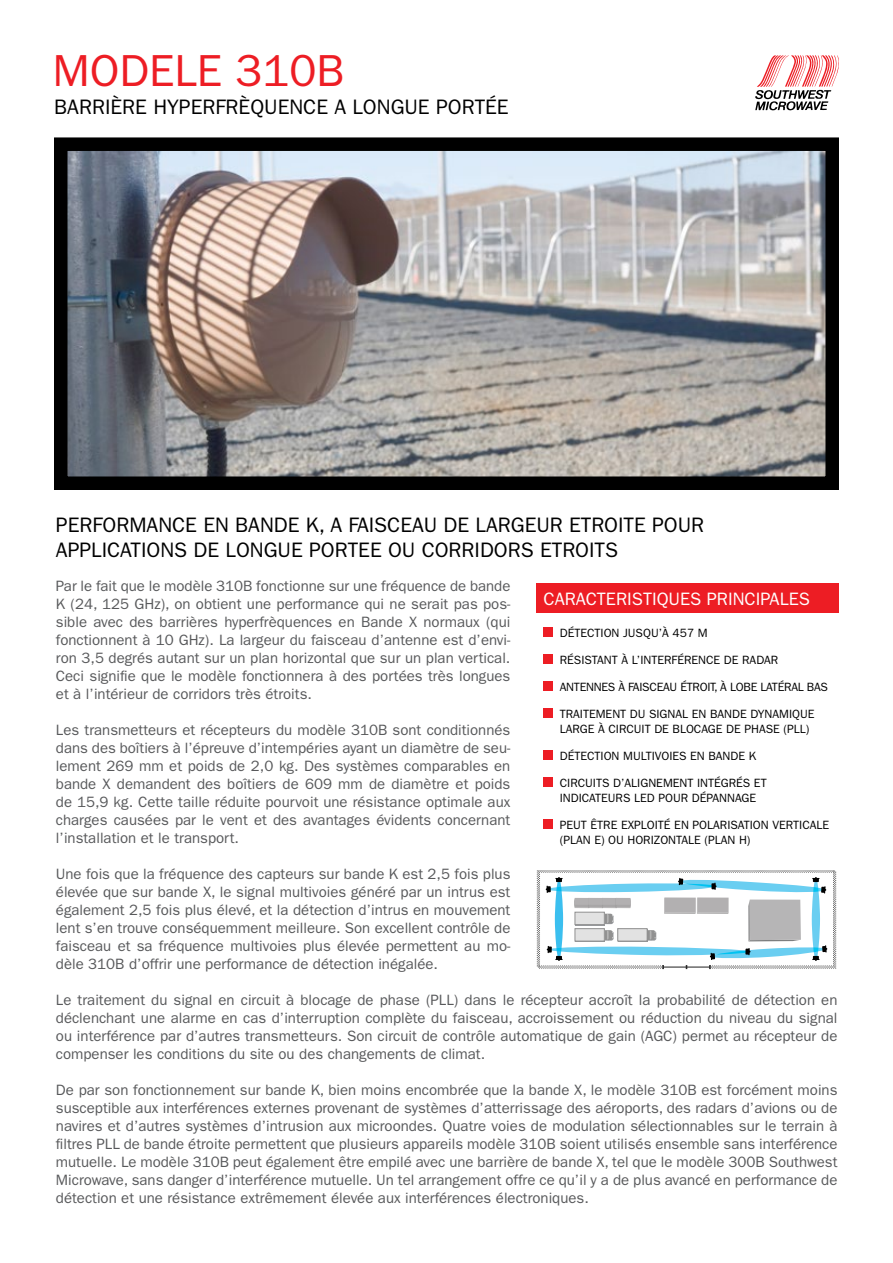
<style>
.page{position:relative;width:893px;height:1263px;background:#fff}
.page>*{position:absolute;margin:0;border:0;box-sizing:border-box;transform-origin:0 0}
.t1{font:45px "ITC Franklin Gothic Std";color:#ed1d24}
.t2{font:21px/25.2px "ITC Franklin Gothic Std";color:#000}
.t3{font:18px "ITC Franklin Gothic Std";color:#fff}
.t4{font:15px/18px "ITC Franklin Gothic Std";color:#58595b;text-align:justify}
.t5{font:12px/15px "ITC Franklin Gothic Std";color:#000}
.t6{font:12px "ITC Franklin Gothic Std";letter-spacing:-.02em;color:#000}
</style>
<div class="page">
<img style="left:54px;top:137px;width:785px;height:353px">
<svg style="left:755px;top:55px;width:84px;height:56px"></svg>
<div style="left:544px;top:628px;width:9px;height:9px;background:#ed1d24"></div>
<div style="left:544px;top:655px;width:9px;height:9px;background:#ed1d24"></div>
<div style="left:544px;top:682px;width:9px;height:9px;background:#ed1d24"></div>
<div style="left:544px;top:709px;width:9px;height:9px;background:#ed1d24"></div>
<div style="left:544px;top:751px;width:9px;height:9px;background:#ed1d24"></div>
<div style="left:544px;top:778px;width:9px;height:9px;background:#ed1d24"></div>
<div style="left:544px;top:820px;width:9px;height:9px;background:#ed1d24"></div>
<div style="left:537px;top:583px;width:302px;height:30px;background:#ed1d24"></div>
<svg style="left:537px;top:871px;width:299px;height:98px"></svg>
<div style="left:575px;top:912px;width:29px;height:12px;background:#e2e2e2"></div>
<div style="left:575px;top:912px;width:30px;height:13px;border:1px solid #919191"></div>
<h1 class="t1" style="left:53px;top:45px;width:293px">MODELE 310B</h1>
<h2 class="t2" style="left:54px;top:94px;width:456px">BARRIÈRE HYPERFRÈQUENCE A LONGUE PORTÉE</h2>
<h2 class="t2" style="left:56px;top:512px;width:650px">PERFORMANCE EN BANDE K, A FAISCEAU DE LARGEUR ETROITE POUR<br>APPLICATIONS DE LONGUE PORTEE OU CORRIDORS ETROITS</h2>
<p class="t4" style="left:56px;top:577px;width:456px">Par le fait que le modèle 310B fonctionne sur une fréquence de bande K (24, 125 GHz), on obtient une performance qui ne serait pas pos&shy;sible avec des barrières hyperfrèquences en Bande X normaux (qui fonctionnent à 10 GHz). La largeur du faisceau d’antenne est d’envi&shy;ron 3,5 degrés autant sur un plan horizontal que sur un plan vertical.<br>Ceci signifie que le modèle fonctionnera à des portées très longues et à l’intérieur de corridors très étroits.</p>
<p class="t4" style="left:56px;top:721px;width:456px">Les transmetteurs et récepteurs du modèle 310B sont conditionnés dans des boîtiers à l’épreuve d’intempéries ayant un diamètre de seu&shy;lement 269 mm et poids de 2,0 kg. Des systèmes comparables en bande X demandent des boîtiers de 609 mm de diamètre et poids de 15,9 kg. Cette taille réduite pourvoit une résistance optimale aux charges causées par le vent et des avantages évidents concernant l’installation et le transport.</p>
<p class="t4" style="left:56px;top:865px;width:456px">Une fois que la fréquence des capteurs sur bande K est 2,5 fois plus élevée que sur bande X, le signal multivoies généré par un intrus est également 2,5 fois plus élevé, et la détection d’intrus en mouvement lent s’en trouve conséquemment meilleure. Son excellent contrôle de faisceau et sa fréquence multivoies plus élevée permettent au mo&shy;dèle 310B d’offrir une performance de détection inégalée.</p>
<p class="t4" style="left:56px;top:991px;width:783px">Le traitement du signal en circuit à blocage de phase (PLL) dans le récepteur accroît la probabilité de détection en déclenchant une alarme en cas d’interruption complète du faisceau, accroissement ou réduction du niveau du signal ou interférence par d’autres transmetteurs. Son circuit de contrôle automatique de gain (AGC) permet au récepteur de compenser les conditions du site ou des changements de climat.</p>
<p class="t4" style="left:56px;top:1081px;width:783px">De par son fonctionnement sur bande K, bien moins encombrée que la bande X, le modèle 310B est forcément moins susceptible aux interférences externes provenant de systèmes d’atterrissage des aéroports, des radars d’avions ou de navires et d’autres systèmes d’intrusion aux microondes. Quatre voies de modulation sélectionnables sur le terrain à filtres PLL de bande étroite permettent que plusieurs appareils modèle 310B soient utilisés ensemble sans interférence mutuelle. Le modèle 310B peut également être empilé avec une barrière de bande X, tel que le modèle 300B Southwest Microwave, sans danger d’interférence mutuelle. Un tel arrangement offre ce qu’il y a de plus avancé en performance de détection et une résistance extrêmement élevée aux interférences électroniques.</p>
<p class="t3" style="left:544px;top:588px;width:268px">CARACTERISTIQUES PRINCIPALES</p>
<p class="t5" style="left:560px;top:625px;width:149px">DÉTECTION JUSQU’À 457 M</p>
<p class="t5" style="left:560px;top:652px;width:220px">RÉSISTANT À L’INTERFÉRENCE DE RADAR</p>
<p class="t6" style="left:560px;top:680px;width:270px">ANTENNES À FAISCEAU ÉTROIT, À LOBE LATÉRAL BAS</p>
<p class="t5" style="left:560px;top:706px;width:256px">TRAITEMENT DU SIGNAL EN BANDE DYNAMIQUE<br>LARGE À CIRCUIT DE BLOCAGE DE PHASE (PLL)</p>
<p class="t5" style="left:560px;top:748px;width:198px">DÉTECTION MULTIVOIES EN BANDE K</p>
<p class="t5" style="left:560px;top:775px;width:208px">CIRCUITS D’ALIGNEMENT INTÉGRÉS ET<br>INDICATEURS LED POUR DÉPANNAGE</p>
<p class="t5" style="left:560px;top:817px;width:271px">PEUT ÊTRE EXPLOITÉ EN POLARISATION VERTICALE (PLAN E) OU HORIZONTALE (PLAN H)</p>
</div>
